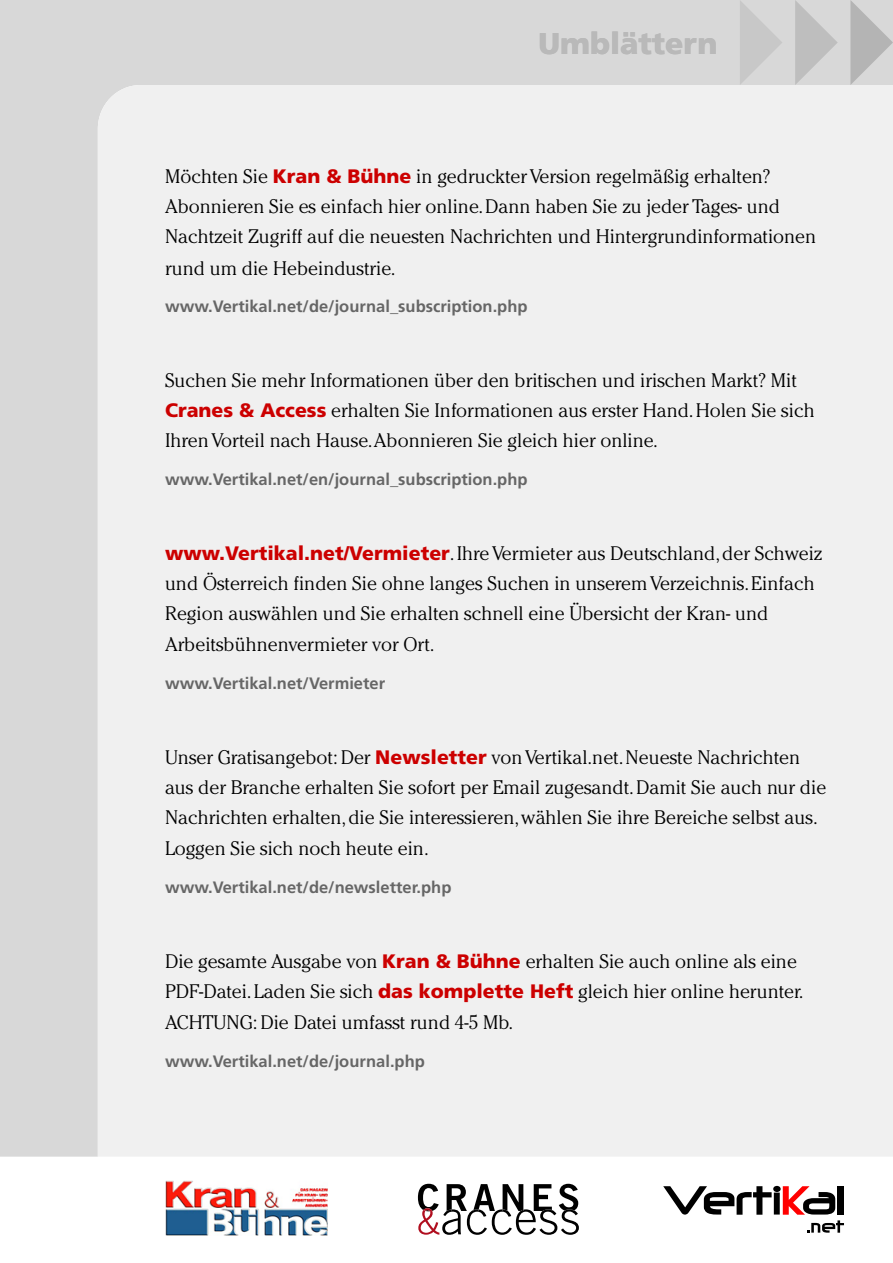
<style>
.page{position:relative;width:893px;height:1263px;background:#fff}
.page>*{position:absolute;margin:0;border:0;box-sizing:border-box;transform-origin:0 0}
.t1{font:900 30px "Frutiger";color:#b9b9b9}
.t2{font:300 19.5px/30.5px "Cheltenham";color:#000}
.t3{font:700 16.5px "Frutiger";color:#666}
.s1{font-family:"Frutiger";font-weight:900;color:#c00}
</style>
<div class="page">
<div style="left:0;top:0;width:850px;height:1156px;background:#d8d8d8"></div>
<div style="left:98px;top:85px;width:795px;height:1071px;background:#f0f0f0"></div>
<svg style="left:418px;top:1184px;width:161px;height:51px"></svg>
<svg style="left:663px;top:1186px;width:181px;height:47px"></svg>
<svg style="left:850px;top:0;width:43px;height:85px;background:#c6c6c6"></svg>
<svg style="left:795px;top:0;width:43px;height:85px;background:#cbcbcb"></svg>
<div style="left:740px;top:0;width:42px;height:85px;background:#d0d0d0"></div>
<img style="left:165px;top:1180px;width:163px;height:55px">
<h1 class="t1" style="left:538px;top:25px;width:180px">Umblättern</h1>
<p class="t2" style="left:165px;top:161px;width:653px">Möchten Sie <span class="s1">Kran &amp; Bühne</span> in gedruckterVersion regelmäßig erhalten?<br>Abonnieren Sie es einfach hier online.Dann haben Sie zu jeder Tages- und Nachtzeit Zugriff auf die neuesten Nachrichten und Hintergrundinformationen rund um die Hebeindustrie.</p>
<p class="t3" style="left:165px;top:297px;width:364px">www.Vertikal.net/de/journal_subscription.php</p>
<p class="t2" style="left:165px;top:365px;width:651px;line-height:30px">Suchen Sie mehr Informationen über den britischen und irischen Markt? Mit<br><span class="s1">Cranes &amp; Access</span> erhalten Sie Informationen aus erster Hand.Holen Sie sich<br>IhrenVorteil nach Hause.Abonnieren Sie gleich hier online.</p>
<p class="t3" style="left:165px;top:469px;width:364px">www.Vertikal.net/en/journal_subscription.php</p>
<p class="t2" style="left:165px;top:537px;width:659px"><span class="s1">www.Vertikal.net/Vermieter</span>.IhreVermieter aus Deutschland,der Schweiz und Österreich finden Sie ohne langes Suchen in unseremVerzeichnis.Einfach Region auswählen und Sie erhalten schnell eine Übersicht der Kran- und Arbeitsbühnenvermieter vor Ort.</p>
<p class="t3" style="left:165px;top:673px;width:222px">www.Vertikal.net/Vermieter</p>
<p class="t2" style="left:165px;top:741px;width:663px">Unser Gratisangebot:Der <span class="s1">Newsletter</span> vonVertikal.net.Neueste Nachrichten aus der Branche erhalten Sie sofort per Email zugesandt.Damit Sie auch nur die Nachrichten erhalten,die Sie interessieren,wählen Sie ihre Bereiche selbst aus.<br>Loggen Sie sich noch heute ein.</p>
<p class="t3" style="left:165px;top:877px;width:288px">www.Vertikal.net/de/newsletter.php</p>
<p class="t2" style="left:165px;top:945px;width:640px">Die gesamte Ausgabe von <span class="s1">Kran &amp; Bühne</span> erhalten Sie auch online als eine<br>PDF-Datei.Laden Sie sich <span class="s1">das komplette Heft</span> gleich hier online herunter.<br>ACHTUNG:Die Datei umfasst rund 4-5 Mb.</p>
<p class="t3" style="left:165px;top:1051px;width:261px">www.Vertikal.net/de/journal.php</p>
</div>
